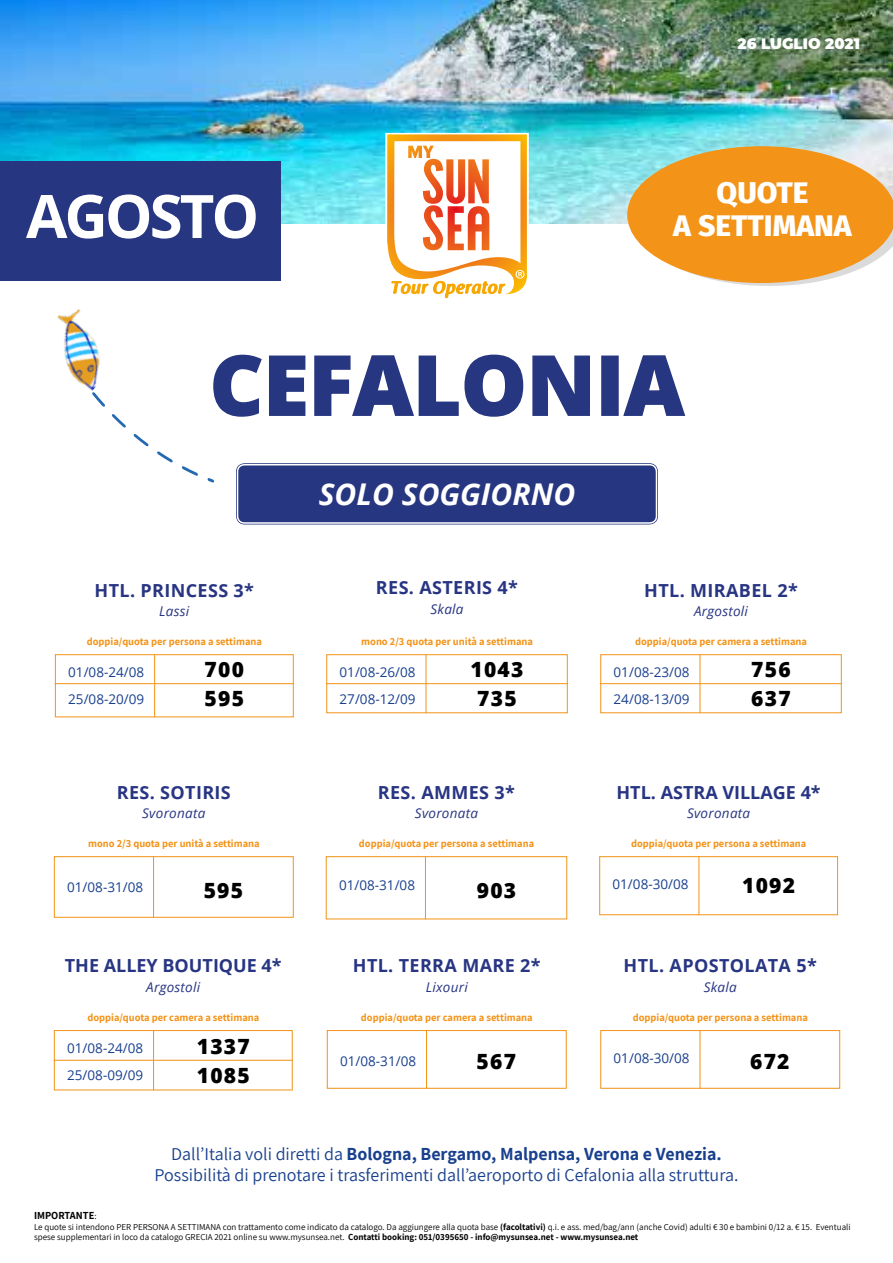
<style>
.page{position:relative;width:893px;height:1263px;background:#fff}
.page>*{position:absolute;margin:0;border:0;box-sizing:border-box;transform-origin:0 0}
.t1{font:800 82.5px "Open Sans";color:#273680}
.t2{font:700 60px "Open Sans";letter-spacing:-.05em;color:#fff}
.t3{font:800 30px/33px "Fira Sans";color:#fff;text-align:center}
.t4{font:italic 700 30px "Open Sans";color:#fff}
.t5{font:800 21px/28.3px "Open Sans";letter-spacing:.06em;color:#000}
.t6{font:18px/21.6px "Assistant";color:#19408e;text-align:center}
.t7{font:700 18px "Open Sans";letter-spacing:.02em;color:#283583}
.t8{font:700 18px "Open Sans";color:#283583}
.t9{font:900 15px "Montserrat";color:#fff}
.t10{font:13.5px/27px "Open Sans";color:#19408e}
.t11{font:italic 13.5px "Open Sans";letter-spacing:.02em;color:#283583}
.t12{font:700 10.5px "Assistant";color:#f39317}
.t13{font:700 10.5px "Assistant";color:#000}
.t14{font:9px/10.8px "Assistant";color:#000}
.s1{font-weight:700}
.s2{font-weight:400;font-size:9px}
</style>
<div class="page">
<img style="left:0;top:0;width:893px;height:223px">
<svg style="left:314px;top:354px;width:210px;height:63px"></svg>
<svg style="left:532px;top:355px;width:58px;height:61px"></svg>
<div style="left:601px;top:355px;width:18px;height:61px;border:2px solid #273680"></div>
<svg style="left:623px;top:355px;width:63px;height:61px"></svg>
<img style="left:57px;top:309px;width:42px;height:82px">
<svg style="left:92px;top:354px;width:214px;height:129px"></svg>
<svg style="left:385px;top:133px;width:144px;height:166px"></svg>
<svg style="left:627px;top:146px;width:266px;height:140px;background:#eda748"></svg>
<div style="left:236px;top:463px;width:422px;height:61px;background:#273680;border-radius:9px"></div>
<div style="left:234px;top:461px;width:426px;height:66px;border:1px solid #fff;border-radius:10px"></div>
<div style="left:237px;top:464px;width:420px;height:60px;border:1px solid #fff;border-radius:7px"></div>
<div style="left:0;top:161px;width:281px;height:120px;background:#273680"></div>
<div style="left:54px;top:856px;width:240px;height:62px;border:1px solid #f39317"></div>
<hr style="left:153px;top:856px;width:1px;height:62px;background:#f39317">
<div style="left:326px;top:654px;width:242px;height:59px;border:1px solid #f39317"></div>
<div style="left:600px;top:654px;width:242px;height:59px;border:1px solid #f39317"></div>
<hr style="left:426px;top:654px;width:1px;height:59px;background:#f39317">
<hr style="left:700px;top:654px;width:1px;height:59px;background:#f39317">
<hr style="left:326px;top:683px;width:242px;height:1px;background:#f39317">
<hr style="left:600px;top:683px;width:242px;height:1px;background:#f39317">
<div style="left:55px;top:654px;width:239px;height:63px;border:1px solid #f39317"></div>
<hr style="left:154px;top:654px;width:1px;height:63px;background:#f39317">
<hr style="left:55px;top:683px;width:239px;height:1px;background:#f39317">
<div style="left:599px;top:856px;width:239px;height:59px;border:1px solid #f39317"></div>
<hr style="left:698px;top:856px;width:1px;height:59px;background:#f39317">
<div style="left:54px;top:1030px;width:239px;height:60px;border:1px solid #f39317"></div>
<hr style="left:153px;top:1030px;width:1px;height:60px;background:#f39317">
<hr style="left:54px;top:1060px;width:239px;height:1px;background:#f39317">
<div style="left:327px;top:1030px;width:240px;height:59px;border:1px solid #f39317"></div>
<hr style="left:426px;top:1030px;width:1px;height:59px;background:#f39317">
<div style="left:600px;top:1030px;width:240px;height:59px;border:1px solid #f39317"></div>
<hr style="left:700px;top:1030px;width:1px;height:59px;background:#f39317">
<div style="left:326px;top:856px;width:241px;height:63px;border:1px solid #f39317"></div>
<hr style="left:425px;top:856px;width:1px;height:63px;background:#f39317">
<h2 class="t2" style="left:26px;top:174px;width:235px">AGOSTO</h2>
<h3 class="t9" style="left:737px;top:32px;width:124px">26 LUGLIO 2021</h3>
<h3 class="t3" style="left:673px;top:173px;width:180px">QUOTE<br>A SETTIMANA</h3>
<h1 class="t1" style="left:210px;top:322px;width:476px">CEFALONIA</h1>
<h3 class="t7" style="left:95px;top:577px;width:161px">HTL. PRINCESS 3*</h3>
<h3 class="t11" style="left:159px;top:602px;width:32px">Lassi</h3>
<p class="t12" style="left:87px;top:634px;width:177px">doppia/quota per persona a settimana</p>
<h3 class="t10" style="left:68px;top:658px;width:78px">01/08-24/08<br>25/08-20/09</h3>
<h3 class="t5" style="left:205px;top:654px;width:41px">700<br>595</h3>
<h3 class="t7" style="left:117px;top:779px;width:116px">RES. SOTIRIS</h3>
<h3 class="t11" style="left:142px;top:804px;width:65px">Svoronata</h3>
<p class="t12" style="left:88px;top:836px;width:173px">mono 2/3 quota per unità a settimana</p>
<h3 class="t10" style="left:67px;top:873px;width:78px">01/08-31/08</h3>
<h3 class="t5" style="left:204px;top:874px;width:41px">595</h3>
<h3 class="t8" style="left:65px;top:953px;width:218px">THE ALLEY BOUTIQUE 4*</h3>
<h3 class="t11" style="left:146px;top:978px;width:55px">Argostoli</h3>
<p class="t12" style="left:87px;top:1010px;width:173px">doppia/quota per camera a settimana</p>
<h3 class="t10" style="left:67px;top:1034px;width:78px">01/08-24/08<br>25/08-09/09</h3>
<h3 class="t5" style="left:197px;top:1030px;width:55px;line-height:29.5px">1337<br>1085</h3>
<h3 class="t4" style="left:319px;top:473px;width:258px">SOLO SOGGIORNO</h3>
<h3 class="t7" style="left:376px;top:575px;width:144px">RES. ASTERIS 4*</h3>
<h3 class="t11" style="left:430px;top:600px;width:35px">Skala</h3>
<p class="t12" style="left:361px;top:634px;width:173px">mono 2/3 quota per unità a settimana</p>
<h3 class="t10" style="left:340px;top:658px;width:78px">01/08-26/08<br>27/08-12/09</h3>
<h3 class="t10" style="left:614px;top:658px;width:78px">01/08-23/08<br>24/08-13/09</h3>
<h3 class="t7" style="left:644px;top:577px;width:155px">HTL. MIRABEL 2*</h3>
<h3 class="t11" style="left:694px;top:602px;width:55px">Argostoli</h3>
<p class="t12" style="left:635px;top:634px;width:173px">doppia/quota per camera a settimana</p>
<h3 class="t5" style="left:470px;top:654px;width:55px">1043</h3>
<h3 class="t5" style="left:751px;top:654px;width:41px">756</h3>
<h3 class="t5" style="left:477px;top:683px;width:41px">735</h3>
<h3 class="t5" style="left:751px;top:683px;width:41px">637</h3>
<h3 class="t7" style="left:378px;top:779px;width:139px">RES. AMMES 3*</h3>
<h3 class="t11" style="left:415px;top:804px;width:65px">Svoronata</h3>
<p class="t12" style="left:359px;top:836px;width:177px">doppia/quota per persona a settimana</p>
<h3 class="t10" style="left:339px;top:871px;width:78px">01/08-31/08</h3>
<h3 class="t5" style="left:477px;top:874px;width:41px">903</h3>
<h3 class="t7" style="left:353px;top:953px;width:189px">HTL. TERRA MARE 2*</h3>
<h3 class="t11" style="left:426px;top:978px;width:44px">Lixouri</h3>
<p class="t12" style="left:361px;top:1010px;width:173px">doppia/quota per camera a settimana</p>
<h3 class="t10" style="left:340px;top:1047px;width:78px">01/08-31/08</h3>
<h3 class="t5" style="left:477px;top:1046px;width:41px">567</h3>
<h3 class="t8" style="left:616px;top:779px;width:206px">HTL. ASTRA VILLAGE 4*</h3>
<h3 class="t11" style="left:687px;top:804px;width:65px">Svoronata</h3>
<p class="t12" style="left:631px;top:836px;width:177px">doppia/quota per persona a settimana</p>
<h3 class="t10" style="left:612px;top:871px;width:78px">01/08-30/08</h3>
<h3 class="t5" style="left:742px;top:870px;width:55px">1092</h3>
<h3 class="t7" style="left:624px;top:953px;width:195px">HTL. APOSTOLATA 5*</h3>
<h3 class="t11" style="left:704px;top:978px;width:35px">Skala</h3>
<p class="t12" style="left:633px;top:1010px;width:177px">doppia/quota per persona a settimana</p>
<h3 class="t10" style="left:614px;top:1044px;width:78px">01/08-30/08</h3>
<h3 class="t5" style="left:750px;top:1046px;width:41px">672</h3>
<h3 class="t6" style="left:155px;top:1142px;width:585px">Dall’Italia voli diretti da <span class="s1">Bologna, Bergamo, Malpensa, Verona e Venezia.<br></span>Possibilità di prenotare i trasferimenti dall’aeroporto di Cefalonia alla struttura.</h3>
<p class="t13" style="left:34px;top:1208px;width:64px">IMPORTANTE<span class="s2">:</span></p>
<p class="t14" style="left:34px;top:1221px;width:818px">Le quote si intendono PER PERSONA A SETTIMANA con trattamento come indicato da catalogo. Da aggiungere alla quota base <span class="s1">(facoltativi)</span> q.i. e ass. med/bag/ann (anche Covid) adulti € 30 e bambini 0/12 a. € 15. Eventuali spese supplementari in loco da catalogo GRECIA 2021 online su www.mysunsea.net. <span class="s1">Contatti booking: 051/0395650 - info@mysunsea.net - www.mysunsea.net</span></p>
</div>
